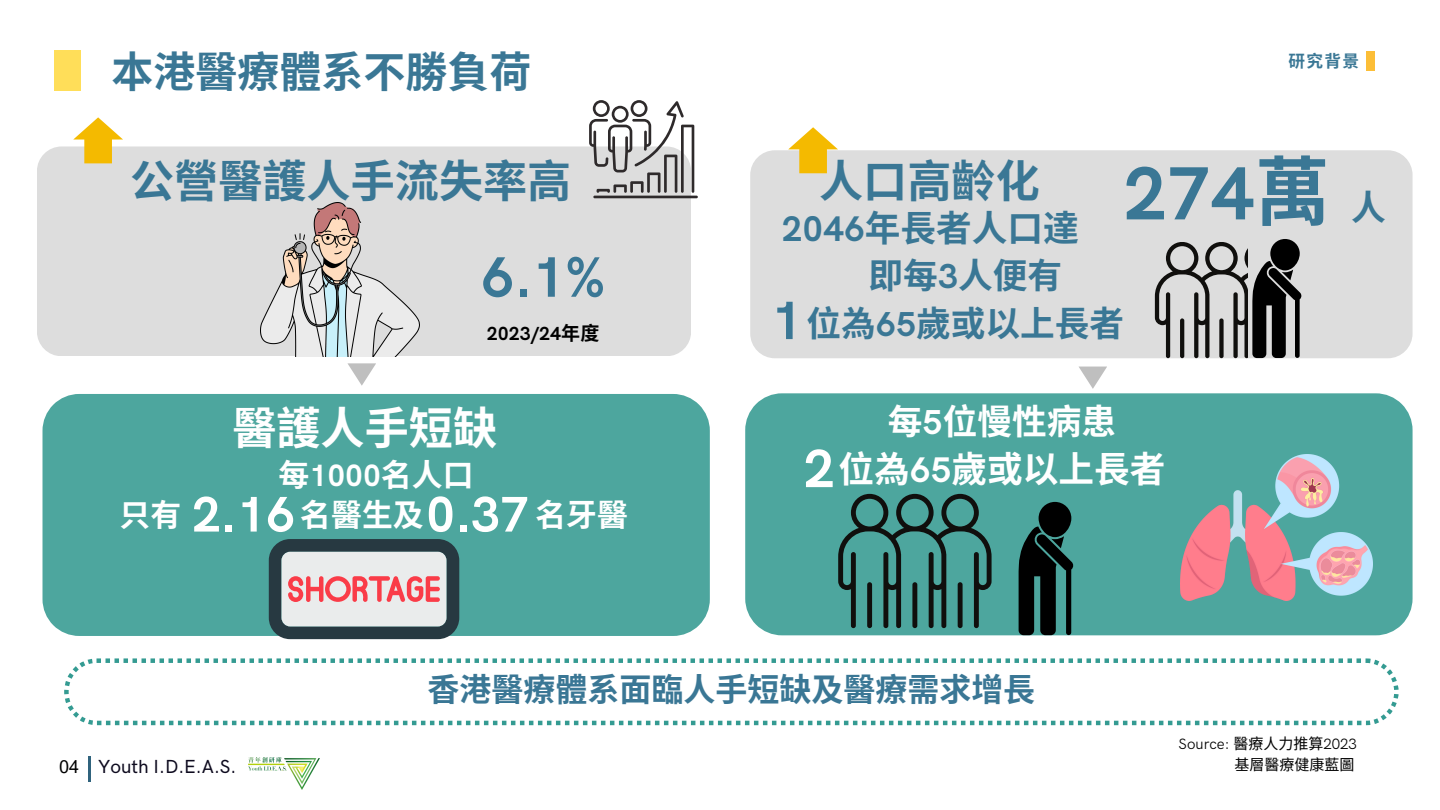
<style>
.page{position:relative;width:1440px;height:810px;background:#fff}
.page>*{position:absolute;margin:0;border:0;box-sizing:border-box;transform-origin:0 0}
.t1{font:700 75.5px "HK Grotesk Pro";color:#3a7795}
.t2{font:700 57.2px "HK Grotesk Pro";color:#3a7795}
.t3{font:700 54.1px "HK Grotesk Pro";color:#fff}
.t4{font:700 54.1px "HK Grotesk Pro";color:#3a7795}
.t5{font:700 50.2px "HK Grotesk Pro";color:#fff}
.t6{font:700 44.1px "Noto Sans CJ Ksc";color:#3a7795}
.t7{font:700 44.1px "Noto Sans CJ Ksc";color:#fff}
.t8{font:700 42px "Noto Sans CJ Ksc";color:#3a7795}
.t9{font:700 35.7px "Noto Sans CJ Ksc";color:#3a7795}
.t10{font:700 35.7px "Noto Sans CJ Ksc";color:#fff}
.t11{font:700 34.8px "Noto Sans CJ Ksc";color:#3a7795}
.t12{font:700 34.7px "Noto Sans CJ Ksc";color:#3a7795}
.t13{font:700 34.7px "Noto Sans CJ Ksc";color:#fff}
.t14{font:700 32px "Noto Sans CJ Ksc";color:#3a7795}
.t15{font:700 30.9px "Noto Sans CJ Ksc";color:#fff}
.t16{font:500 19px "HK Grotesk Pro";color:#0d0a1e}
.t17{font:700 19px "HK Grotesk Pro";color:#000}
.t18{font:18px "Arial MT Pro";color:#000}
.t19{font:700 16.7px "Noto Sans CJ Ksc";color:#3a7795}
.t20{font:15px "HK Grotesk Pro";color:#000}
.t21{font:15px "Noto Sans CJ Ksc";color:#000}
.s1{font-family:"HK Grotesk Pro"}
.s2{font-family:"Noto Sans CJ Ksc"}
</style>
<div class="page">
<img style="left:249px;top:757px;width:71px;height:32px">
<hr style="left:88px;top:757px;width:3px;height:25px;background:#30637d">
<svg style="left:64px;top:658px;width:1335px;height:67px"></svg>
<div style="left:1366px;top:51px;width:8px;height:20px;background:#fcbe37"></div>
<div style="left:54px;top:50px;width:26px;height:41px;background:#ffde59"></div>
<div style="left:750px;top:150px;width:662px;height:208px;background:#ddd;border-radius:25px"></div>
<div style="left:745px;top:393px;width:668px;height:242px;background:#4da69e"></div>
<img style="left:1181px;top:454px;width:192px;height:146px">
<svg style="left:838px;top:494px;width:154px;height:134px;background:#3c7d77"></svg>
<div style="left:958px;top:582px;width:5px;height:46px;background:#100f0d;border-radius:2px"></div>
<svg style="left:1019px;top:502px;width:55px;height:133px;background:#1c3c39"></svg>
<svg style="left:1079px;top:367px;width:28px;height:22px"></svg>
<div style="left:43px;top:394px;width:667px;height:242px;background:#4da69e"></div>
<div style="left:37px;top:146px;width:654px;height:210px;background:#ddd;border-radius:25px"></div>
<svg style="left:73px;top:117px;width:50px;height:46px"></svg>
<hr style="left:593px;top:196px;width:105px;height:2px;background:#2e2a2b">
<svg style="left:589px;top:100px;width:105px;height:93px"></svg>
<svg style="left:347px;top:363px;width:29px;height:23px"></svg>
<svg style="left:788px;top:127px;width:50px;height:46px"></svg>
<svg style="left:1155px;top:239px;width:147px;height:119px"></svg>
<img style="left:261px;top:203px;width:159px;height:154px">
<svg style="left:269px;top:539px;width:190px;height:100px;background:#a89da0"></svg>
<h5 class="t8" style="left:112px;top:38px;width:422px">本港醫療體系不勝負荷</h5>
<p class="t6" style="left:130px;top:145px;width:438px">公營醫護人手流失率高</p>
<p class="t6" style="left:819px;top:145px;width:222px">人口高齡化</p>
<h2 class="t9" style="left:782px;top:200px;width:299px"><span class="s1">2046</span>年長者人口達</h2>
<p class="t19" style="left:1288px;top:48px;width:72px">研究背景</p>
<h1 class="t1" style="left:1123px;top:151px;width:208px">274<span class="s2">萬</span></h1>
<h4 class="t11" style="left:1351px;top:179px;width:34px">人</h4>
<h5 class="t2" style="left:481px;top:245px;width:126px">6.1%</h5>
<p class="t12" style="left:869px;top:247px;width:195px">即每<span class="s1">3</span>人便有</p>
<p class="t17" style="left:487px;top:323px;width:114px">2023/24<span class="s2">年度</span></p>
<p class="t4" style="left:771px;top:290px;width:33px">1</p>
<p class="t12" style="left:806px;top:295px;width:319px">位為<span class="s1">65</span>歲或以上長者</p>
<h5 class="t7" style="left:232px;top:393px;width:266px">醫護人手短缺</h5>
<p class="t15" style="left:279px;top:450px;width:190px">每<span class="s1">1000</span>名人口</p>
<p class="t15" style="left:120px;top:490px;width:63px">只有</p>
<h4 class="t5" style="left:192px;top:486px;width:105px">2.16</h4>
<p class="t15" style="left:300px;top:490px;width:125px">名醫生及</p>
<p class="t5" style="left:426px;top:486px;width:105px">0.37</p>
<p class="t15" style="left:535px;top:490px;width:94px">名牙醫</p>
<p class="t13" style="left:888px;top:394px;width:230px">每<span class="s1">5</span>位慢性病患</p>
<p class="t10" style="left:839px;top:441px;width:329px">位為<span class="s1">65</span>歲或以上長者</p>
<h4 class="t3" style="left:803px;top:438px;width:33px">2</h4>
<p class="t18" style="left:59px;top:760px;width:22px">04</p>
<h4 class="t16" style="left:98px;top:756px;width:140px">Youth I.D.E.A.S.</h4>
<p class="t14" style="left:427px;top:664px;width:607px">香港醫療體系面臨人手短缺及醫療需求增長</p>
<p class="t20" style="left:1179px;top:735px;width:180px">Source: <span class="s2">醫療人力推算</span>2023</p>
<p class="t21" style="left:1235px;top:752px;width:122px">基層醫療健康藍圖</p>
</div>
